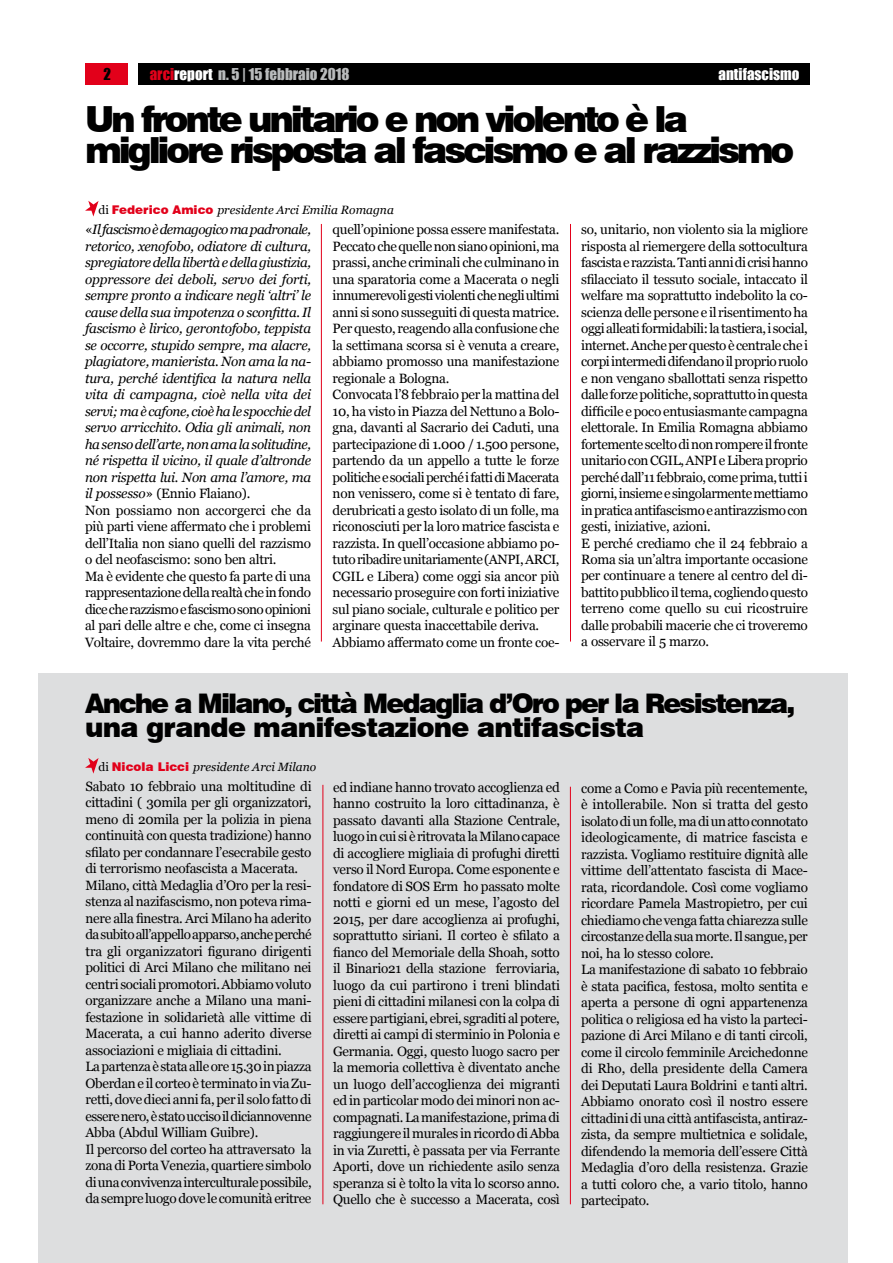
<style>
.page{position:relative;width:893px;height:1263px;background:#fff}
.page>*{position:absolute;margin:0;border:0;box-sizing:border-box;transform-origin:0 0}
.t1{font:900 36px/31.5px "Swiss 721 BT";letter-spacing:-.09em;color:#000}
.t2{font:900 27px/24px "Swiss 721 BT";letter-spacing:-.075em;color:#000}
.t3{font:15px "Impact";color:#b9bbbc}
.t4{font:15px "Impact";color:#fff}
.t5{font:15px "Impact";color:#000}
.t6{font:13.5px/16.5px "Georgia";letter-spacing:-.02em;color:#000}
.t7{font:italic 13.5px/16.5px "Georgia";letter-spacing:-.02em;color:#000}
.t8{font:italic 12px "Georgia";color:#000}
.s1{color:#e2001a}
.s2{color:#fff}
.s3{font-style:normal}
.s4{font-family:"Swiss 721 BT";font-weight:900;font-style:normal;color:#e2001a}
</style>
<div class="page">
<div style="left:85px;top:64px;width:43px;height:21px;background:#e2001a"></div>
<div style="left:138px;top:64px;width:672px;height:21px;background:#000"></div>
<div style="left:38px;top:673px;width:810px;height:590px;background:#dddedf"></div>
<svg style="left:85px;top:758px;width:14px;height:16px"></svg>
<hr style="left:323px;top:785px;width:1px;height:419px;background:#e2001a">
<hr style="left:321px;top:224px;width:1px;height:417px;background:#e2001a">
<hr style="left:570px;top:224px;width:1px;height:417px;background:#e2001a">
<svg style="left:85px;top:201px;width:14px;height:16px"></svg>
<hr style="left:570px;top:787px;width:1px;height:417px;background:#e2001a">
<p class="t5" style="left:104px;top:62px;width:9px">2</p>
<p class="t3" style="left:150px;top:62px;width:201px"><span class="s1">arci</span><span class="s2">report</span> n. 5 | 15 febbraio 2018</p>
<p class="t4" style="left:719px;top:62px;width:82px">antifascismo</p>
<h1 class="t1" style="left:85px;top:103px;width:711px">Un fronte unitario e non violento è la migliore risposta al fascismo e al razzismo</h1>
<p class="t8" style="left:99px;top:202px;width:297px"><span class="s3">di</span> <span class="s4">Federico Amico</span> presidente Arci Emilia Romagna</p>
<p class="t7" style="left:85px;top:221px;width:228px"><span class="s3">«</span>Il fascismo è demagogico ma padronale, retorico, xenofobo, odiatore di cultura, spregiatore della libertà e della giustizia, oppressore dei deboli, servo dei forti, sempre pronto a indicare negli ‘altri’ le cause della sua impotenza o sconfitta. Il fascismo è lirico, gerontofobo, teppista se occorre, stupido sempre, ma alacre, plagiatore, manierista. Non ama la na&shy;tura, perché identifica la natura nella vita di campagna, cioè nella vita dei servi; ma è cafone, cioè ha le spocchie del servo arricchito. Odia gli animali, non ha senso dell’arte, non ama la solitudine, né rispetta il vicino, il quale d’altronde non rispetta lui. Non ama l’amore, ma il possesso<span class="s3">» (Ennio Flaiano).<br>Non possiamo non accorgerci che da più parti viene affermato che i problemi dell’Italia non siano quelli del razzismo o del neofascismo: sono ben altri.<br>Ma è evidente che questo fa parte di una rappresentazione della realtà che in fondo dice che razzismo e fascismo sono opinioni al pari delle altre e che, come ci insegna Voltaire, dovremmo dare la vita perché</span></p>
<p class="t6" style="left:333px;top:221px;width:228px">quell’opinione possa essere manifestata.<br>Peccato che quelle non siano opinioni, ma prassi, anche criminali che culminano in una sparatoria come a Macerata o negli innumerevoli gesti violenti che negli ultimi anni si sono susseguiti di questa matrice.<br>Per questo, reagendo alla confusione che la settimana scorsa si è venuta a creare, abbiamo promosso una manifestazione regionale a Bologna.<br>Convocata l’8 febbraio per la mattina del 10, ha visto in Piazza del Nettuno a Bolo&shy;gna, davanti al Sacrario dei Caduti, una partecipazione di 1.000 / 1.500 persone, partendo da un appello a tutte le forze politiche e sociali perché i fatti di Macerata non venissero, come si è tentato di fare, derubricati a gesto isolato di un folle, ma riconosciuti per la loro matrice fascista e razzista. In quell’occasione abbiamo po&shy;tuto ribadire unitariamente (ANPI, ARCI, CGIL e Libera) come oggi sia ancor più necessario proseguire con forti iniziative sul piano sociale, culturale e politico per arginare questa inaccettabile deriva.<br>Abbiamo affermato come un fronte coe-</p>
<p class="t6" style="left:581px;top:221px;width:228px">so, unitario, non violento sia la migliore risposta al riemergere della sottocultura fascista e razzista. Tanti anni di crisi hanno sfilacciato il tessuto sociale, intaccato il welfare ma soprattutto indebolito la co&shy;scienza delle persone e il risentimento ha oggi alleati formidabili: la tastiera, i social, internet. Anche per questo è centrale che i corpi intermedi difendano il proprio ruolo e non vengano sballottati senza rispetto dalle forze politiche, soprattutto in questa difficile e poco entusiasmante campagna elettorale. In Emilia Romagna abbiamo fortemente scelto di non rompere il fronte unitario con CGIL, ANPI e Libera proprio perché dall’11 febbraio, come prima, tutti i giorni, insieme e singolarmente mettiamo in pratica antifascismo e antirazzismo con gesti, iniziative, azioni.<br>E perché crediamo che il 24 febbraio a Roma sia un’altra importante occasione per continuare a tenere al centro del di&shy;battito pubblico il tema, cogliendo questo terreno come quello su cui ricostruire dalle probabili macerie che ci troveremo a osservare il 5 marzo.</p>
<h2 class="t2" style="left:85px;top:691px;width:712px">Anche a Milano, città Medaglia d’Oro per la Resistenza, una grande manifestazione antifascista</h2>
<p class="t6" style="left:86px;top:778px;width:228px">Sabato 10 febbraio una moltitudine di cittadini ( 30mila per gli organizzatori, meno di 20mila per la polizia in piena continuità con questa tradizione) hanno sfilato per condannare l’esecrabile gesto di terrorismo neofascista a Macerata.<br>Milano, città Medaglia d’Oro per la resi&shy;stenza al nazifascismo, non poteva rima&shy;nere alla finestra. Arci Milano ha aderito da subito all’appello apparso, anche perché tra gli organizzatori figurano dirigenti politici di Arci Milano che militano nei centri sociali promotori. Abbiamo voluto organizzare anche a Milano una mani&shy;festazione in solidarietà alle vittime di Macerata, a cui hanno aderito diverse associazioni e migliaia di cittadini.<br>La partenza è stata alle ore 15.30 in piazza Oberdan e il corteo è terminato in via Zu&shy;retti, dove dieci anni fa, per il solo fatto di essere nero, è stato ucciso il diciannovenne Abba (Abdul William Guibre).<br>Il percorso del corteo ha attraversato la zona di Porta Venezia, quartiere simbolo di una convivenza interculturale possibile, da sempre luogo dove le comunità eritree</p>
<p class="t6" style="left:333px;top:779px;width:228px;text-align:justify">ed indiane hanno trovato accoglienza ed hanno costruito la loro cittadinanza, è passato davanti alla Stazione Centrale, luogo in cui si è ritrovata la Milano capace di accogliere migliaia di profughi diretti verso il Nord Europa. Come esponente e fondatore di SOS Erm ho passato molte notti e giorni ed un mese, l’agosto del 2015, per dare accoglienza ai profughi, soprattutto siriani. Il corteo è sfilato a fianco del Memoriale della Shoah, sotto il Binario21 della stazione ferroviaria, luogo da cui partirono i treni blindati pieni di cittadini milanesi con la colpa di essere partigiani, ebrei, sgraditi al potere, diretti ai campi di sterminio in Polonia e Germania. Oggi, questo luogo sacro per la memoria collettiva è diventato anche un luogo dell’accoglienza dei migranti ed in particolar modo dei minori non ac&shy;compagnati. La manifestazione, prima di raggiungere il murales in ricordo di Abba in via Zuretti, è passata per via Ferrante Aporti, dove un richiedente asilo senza speranza si è tolto la vita lo scorso anno.<br>Quello che è successo a Macerata, così</p>
<p class="t8" style="left:99px;top:759px;width:219px"><span class="s3">di</span> <span class="s4">Nicola Licci</span> presidente Arci Milano</p>
<p class="t6" style="left:581px;top:780px;width:228px">come a Como e Pavia più recentemente, è intollerabile. Non si tratta del gesto isolato di un folle, ma di un atto connotato ideologicamente, di matrice fascista e razzista. Vogliamo restituire dignità alle vittime dell’attentato fascista di Mace&shy;rata, ricordandole. Così come vogliamo ricordare Pamela Mastropietro, per cui chiediamo che venga fatta chiarezza sulle circostanze della sua morte. Il sangue, per noi, ha lo stesso colore.<br>La manifestazione di sabato 10 febbraio è stata pacifica, festosa, molto sentita e aperta a persone di ogni appartenenza politica o religiosa ed ha visto la parteci&shy;pazione di Arci Milano e di tanti circoli, come il circolo femminile Arcichedonne di Rho, della presidente della Camera dei Deputati Laura Boldrini e tanti altri.<br>Abbiamo onorato così il nostro essere cittadini di una città antifascista, antiraz&shy;zista, da sempre multietnica e solidale, difendendo la memoria dell’essere Città Medaglia d’oro della resistenza. Grazie a tutti coloro che, a vario titolo, hanno partecipato.</p>
</div>
